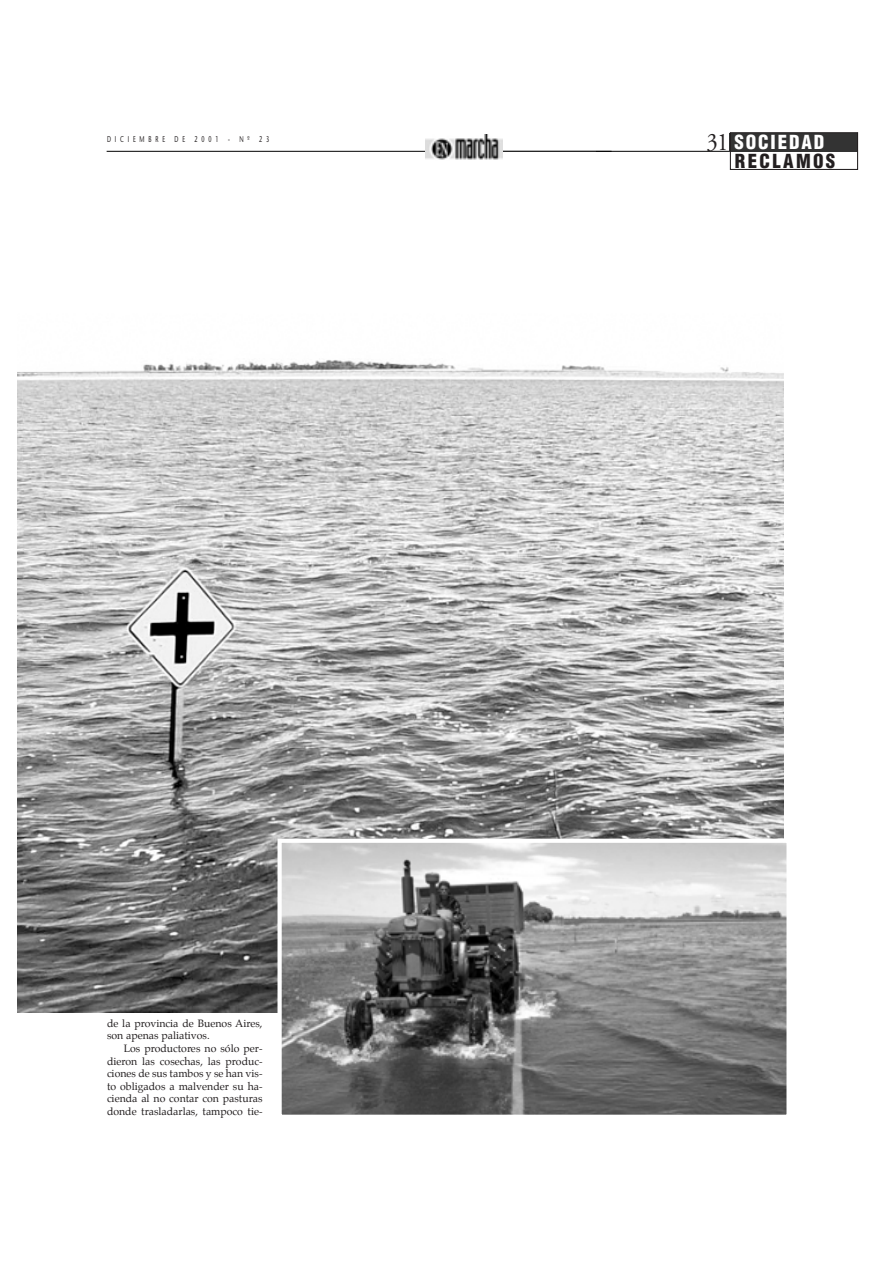
<style>
.page{position:relative;width:893px;height:1263px;background:#fff}
.page>*{position:absolute;margin:0;border:0;box-sizing:border-box;transform-origin:0 0}
.t1{font:25.2px "Adobe Garamond";color:#231f20;scale:.9 1}
.t2{font:900 condensed 18.9px "Helvetica";letter-spacing:.125em;color:#231f20}
.t3{font:900 condensed 18.9px "Helvetica";letter-spacing:.1em;color:#fff}
.t4{font:10.5px/12.6px "Palatino";color:#231f20}
.t5{font:8.4px "Stone Sans";letter-spacing:.705em;color:#231f20;scale:.65 1}
</style>
<div class="page">
<hr style="left:432px;top:151px;width:408px;height:1px;background:#000">
<hr style="left:107px;top:151px;width:504px;height:1px;background:#000">
<img style="left:425px;top:135px;width:77px;height:25px">
<div style="left:729px;top:133px;width:129px;height:19px;background:#333"></div>
<div style="left:729px;top:132px;width:129px;height:38px;border:1px solid #231f20"></div>
<img style="left:18px;top:360px;width:765px;height:652px">
<img style="left:282px;top:844px;width:503px;height:270px">
<div style="left:277px;top:839px;width:513px;height:280px;border:4px solid #fff"></div>
<p class="t5" style="left:107px;top:136px;width:251px">DICIEMBRE DE 2001 - Nº 23</p>
<h1 class="t1" style="left:706px;top:132px;width:26px">31</h1>
<h2 class="t3" style="left:734px;top:135px;width:91px">SOCIEDAD</h2>
<h2 class="t2" style="left:734px;top:154px;width:102px">RECLAMOS</h2>
<p class="t4" style="left:107px;top:1018px;width:157px">de la provincia de Buenos Aires, son apenas paliativos.</p>
<p class="t4" style="left:107px;top:1043px;width:157px;text-align:justify;text-indent:17px">Los productores no sólo per&shy;dieron las cosechas, las produc&shy;ciones de sus tambos y se han vis&shy;to obligados a malvender su ha&shy;cienda al no contar con pasturas donde trasladarlas, tampoco tie-</p>
</div>
